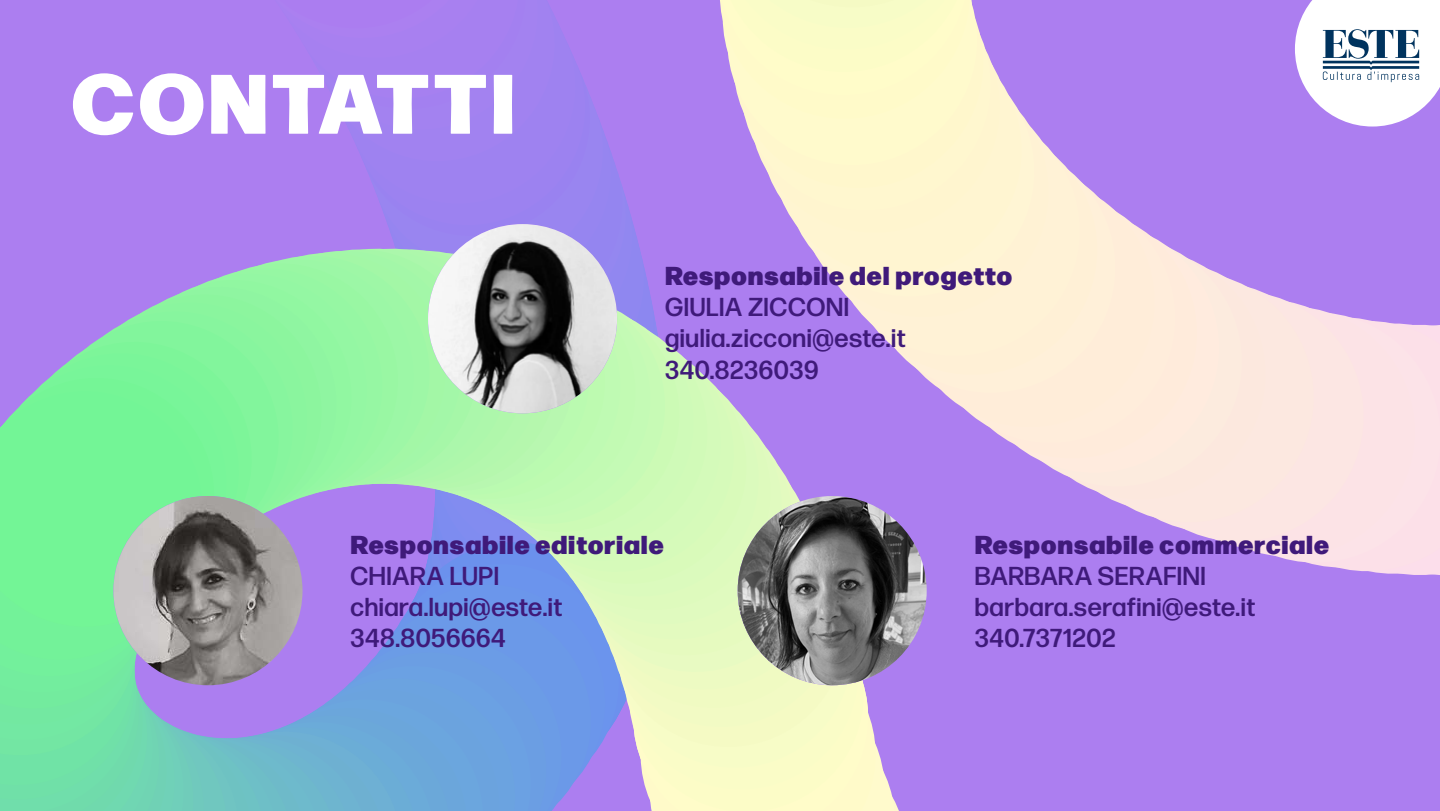
<style>
.page{position:relative;width:1440px;height:811px;background:#fff}
.page>*{position:absolute;margin:0;border:0;box-sizing:border-box;transform-origin:0 0}
.t1{font:900 84px "Forma DJR Banner";letter-spacing:.06em;color:#fff}
.t2{font:500 26px/31.2px "Forma DJR Banner";letter-spacing:.05em;color:#3f1a7a}
.t3{font:900 26px "Forma DJR Banner";letter-spacing:.05em;color:#3f1a7a}
</style>
<div class="page">
<div style="left:0;top:0;width:1440px;height:810px;background:#ac7ef0"></div>
<svg style="left:390px;top:112px;width:211px;height:129px"></svg>
<div style="left:386px;top:99px;width:210px;height:131px;background:#9985f0"></div>
<div style="left:382px;top:87px;width:209px;height:132px;background:#9982f0"></div>
<div style="left:378px;top:75px;width:208px;height:134px;background:#9c82f0"></div>
<div style="left:374px;top:63px;width:207px;height:135px;background:#9c82f0"></div>
<div style="left:370px;top:50px;width:206px;height:137px;background:#9e82f0"></div>
<div style="left:365px;top:39px;width:205px;height:138px;background:#9e82f0"></div>
<div style="left:324px;top:0;width:241px;height:166px;background:#a380f0"></div>
<svg style="left:577px;top:704px;width:15px;height:74px"></svg>
<svg style="left:562px;top:687px;width:15px;height:111px;background:#7096e8"></svg>
<svg style="left:0;top:547px;width:562px;height:263px"></svg>
<svg style="left:0;top:675px;width:183px;height:16px;fill:#73eb9e"></svg>
<svg style="left:0;top:658px;width:164px;height:17px;background:#79e1a6"></svg>
<div style="left:0;top:642px;width:141px;height:16px;background:#73f299"></div>
<svg style="left:650px;top:673px;width:229px;height:137px;fill:#fffac9"></svg>
<div style="left:644px;top:676px;width:230px;height:128px;background:#fcfcc9"></div>
<div style="left:640px;top:678px;width:228px;height:105px;background:#fcfcc7"></div>
<svg style="left:595px;top:498px;width:266px;height:264px;background:#ede8cd"></svg>
<svg style="left:588px;top:497px;width:266px;height:245px;background:#e6e8cc"></svg>
<svg style="left:580px;top:496px;width:266px;height:227px;background:#dde7cb"></svg>
<svg style="left:571px;top:685px;width:266px;height:19px;background:#d6e5cb"></svg>
<svg style="left:562px;top:496px;width:266px;height:191px;background:#cde0cc"></svg>
<svg style="left:552px;top:496px;width:267px;height:174px;background:#c5dccd"></svg>
<svg style="left:542px;top:496px;width:266px;height:158px;background:#bfd9cd"></svg>
<svg style="left:531px;top:477px;width:266px;height:162px;background:#bdd7cd"></svg>
<svg style="left:520px;top:458px;width:266px;height:167px;background:#bed9cc"></svg>
<svg style="left:508px;top:441px;width:266px;height:170px;background:#bfdbcb"></svg>
<svg style="left:496px;top:425px;width:266px;height:174px;background:#c0dec9"></svg>
<svg style="left:483px;top:409px;width:266px;height:178px;background:#c2e1c7"></svg>
<svg style="left:470px;top:394px;width:266px;height:182px;background:#c1e2c6"></svg>
<svg style="left:457px;top:380px;width:266px;height:185px;background:#c1e4c4"></svg>
<svg style="left:443px;top:367px;width:266px;height:189px;background:#c0e3c4"></svg>
<svg style="left:430px;top:355px;width:265px;height:192px;background:#c0e3c3"></svg>
<svg style="left:430px;top:343px;width:251px;height:196px;background:#c2e6c1"></svg>
<svg style="left:430px;top:300px;width:236px;height:232px;background:#bedec3"></svg>
<svg style="left:430px;top:259px;width:221px;height:266px;background:#b7d8c6"></svg>
<svg style="left:430px;top:253px;width:206px;height:266px;background:#b6dbc4"></svg>
<svg style="left:430px;top:248px;width:191px;height:266px;background:#b6dfc2"></svg>
<svg style="left:430px;top:243px;width:175px;height:267px;background:#b8e6bd"></svg>
<svg style="left:445px;top:240px;width:144px;height:266px;background:#baf0b7"></svg>
<div style="left:461px;top:237px;width:113px;height:266px;background:#bdfab0"></div>
<div style="left:477px;top:406px;width:81px;height:95px;background:#bafab0"></div>
<svg style="left:493px;top:411px;width:49px;height:89px"></svg>
<svg style="left:509px;top:412px;width:17px;height:87px"></svg>
<svg style="left:390px;top:233px;width:119px;height:266px;background:#b2f0b1"></svg>
<svg style="left:390px;top:234px;width:103px;height:266px;background:#b0f0b0"></svg>
<svg style="left:390px;top:235px;width:87px;height:266px;background:#abe7b5"></svg>
<svg style="left:390px;top:237px;width:71px;height:266px;background:#a4ddba"></svg>
<svg style="left:390px;top:240px;width:55px;height:266px;background:#a4e2b5"></svg>
<svg style="left:390px;top:243px;width:39px;height:263px;background:#a3e7b0"></svg>
<svg style="left:329px;top:248px;width:85px;height:258px;background:#a1eaae"></svg>
<svg style="left:290px;top:252px;width:108px;height:254px;background:#9feaac"></svg>
<svg style="left:264px;top:258px;width:118px;height:248px;background:#9cebab"></svg>
<svg style="left:239px;top:264px;width:128px;height:242px;background:#99ecaa"></svg>
<svg style="left:216px;top:271px;width:136px;height:235px;background:#96eda9"></svg>
<svg style="left:195px;top:279px;width:142px;height:227px;background:#94eda7"></svg>
<svg style="left:174px;top:287px;width:149px;height:266px;fill:#90f5a1"></svg>
<svg style="left:156px;top:296px;width:152px;height:266px;fill:#8cf59e"></svg>
<svg style="left:137px;top:305px;width:157px;height:244px;background:#8ee6a8"></svg>
<div style="left:119px;top:315px;width:162px;height:214px;background:#87f59e"></div>
<div style="left:102px;top:326px;width:165px;height:190px;background:#82f59c"></div>
<div style="left:85px;top:337px;width:169px;height:170px;background:#82f59c"></div>
<div style="left:68px;top:349px;width:174px;height:153px;background:#7df599"></div>
<div style="left:52px;top:362px;width:178px;height:136px;background:#7af599"></div>
<div style="left:0;top:375px;width:218px;height:267px;background:#73f596"></div>
<div style="left:1362px;top:325px;width:78px;height:250px;background:#fce0e8"></div>
<div style="left:1313px;top:324px;width:117px;height:247px;background:#fce3e8"></div>
<div style="left:1276px;top:321px;width:129px;height:243px;background:#fce3e6"></div>
<div style="left:1240px;top:318px;width:139px;height:238px;background:#fce3e6"></div>
<div style="left:1206px;top:312px;width:148px;height:235px;background:#fce6e3"></div>
<div style="left:1174px;top:306px;width:155px;height:231px;background:#fce6e3"></div>
<div style="left:1144px;top:298px;width:161px;height:228px;background:#fce8e0"></div>
<div style="left:1115px;top:290px;width:166px;height:224px;background:#fce8e0"></div>
<div style="left:1089px;top:281px;width:168px;height:220px;background:#fce8de"></div>
<div style="left:1061px;top:270px;width:174px;height:218px;background:#fcebde"></div>
<div style="left:1035px;top:260px;width:177px;height:213px;background:#ffebde"></div>
<div style="left:1010px;top:248px;width:181px;height:210px;background:#ffebdb"></div>
<div style="left:986px;top:235px;width:184px;height:207px;background:#ffeddb"></div>
<div style="left:963px;top:222px;width:187px;height:203px;background:#ffedd9"></div>
<div style="left:941px;top:209px;width:190px;height:199px;background:#ffedd9"></div>
<div style="left:919px;top:194px;width:194px;height:196px;background:#fff0d9"></div>
<div style="left:898px;top:179px;width:197px;height:192px;background:#fff0d6"></div>
<div style="left:878px;top:165px;width:201px;height:187px;background:#fff2d6"></div>
<div style="left:860px;top:150px;width:204px;height:182px;background:#fff2d6"></div>
<div style="left:842px;top:134px;width:208px;height:178px;background:#fff2d4"></div>
<div style="left:825px;top:119px;width:212px;height:172px;background:#fff3d4"></div>
<div style="left:811px;top:104px;width:214px;height:165px;background:#fff5d2"></div>
<div style="left:797px;top:90px;width:218px;height:158px;background:#fff5d1"></div>
<div style="left:783px;top:78px;width:223px;height:148px;background:#fff5d1"></div>
<div style="left:771px;top:66px;width:228px;height:137px;background:#fff6cf"></div>
<div style="left:760px;top:64px;width:233px;height:116px;background:#fff7cc"></div>
<svg style="left:720px;top:0;width:272px;height:157px;background:#f7f0cc"></svg>
<img style="left:428px;top:224px;width:189px;height:189px;border-radius:95px">
<img style="left:113px;top:496px;width:190px;height:189px;border-radius:95px">
<img style="left:738px;top:496px;width:189px;height:189px;border-radius:95px">
<svg style="left:1295px;top:0;width:145px;height:126px;background:#dadaec"></svg>
<h1 class="t1" style="left:72px;top:37px;width:444px">CONTATTI</h1>
<p class="t3" style="left:665px;top:255px;width:348px">Responsabile del progetto</p>
<p class="t2" style="left:665px;top:291px;width:241px">GIULIA ZICCONI giulia.zicconi@este.it<br>340.8236039</p>
<p class="t3" style="left:351px;top:523px;width:314px">Responsabile editoriale</p>
<p class="t2" style="left:351px;top:559px;width:213px">CHIARA LUPI chiara.lupi@este.it<br>348.8056664</p>
<p class="t3" style="left:975px;top:523px;width:355px">Responsabile commerciale</p>
<p class="t2" style="left:975px;top:559px;width:281px">BARBARA SERAFINI barbara.serafini@este.it<br>340.7371202</p>
</div>
